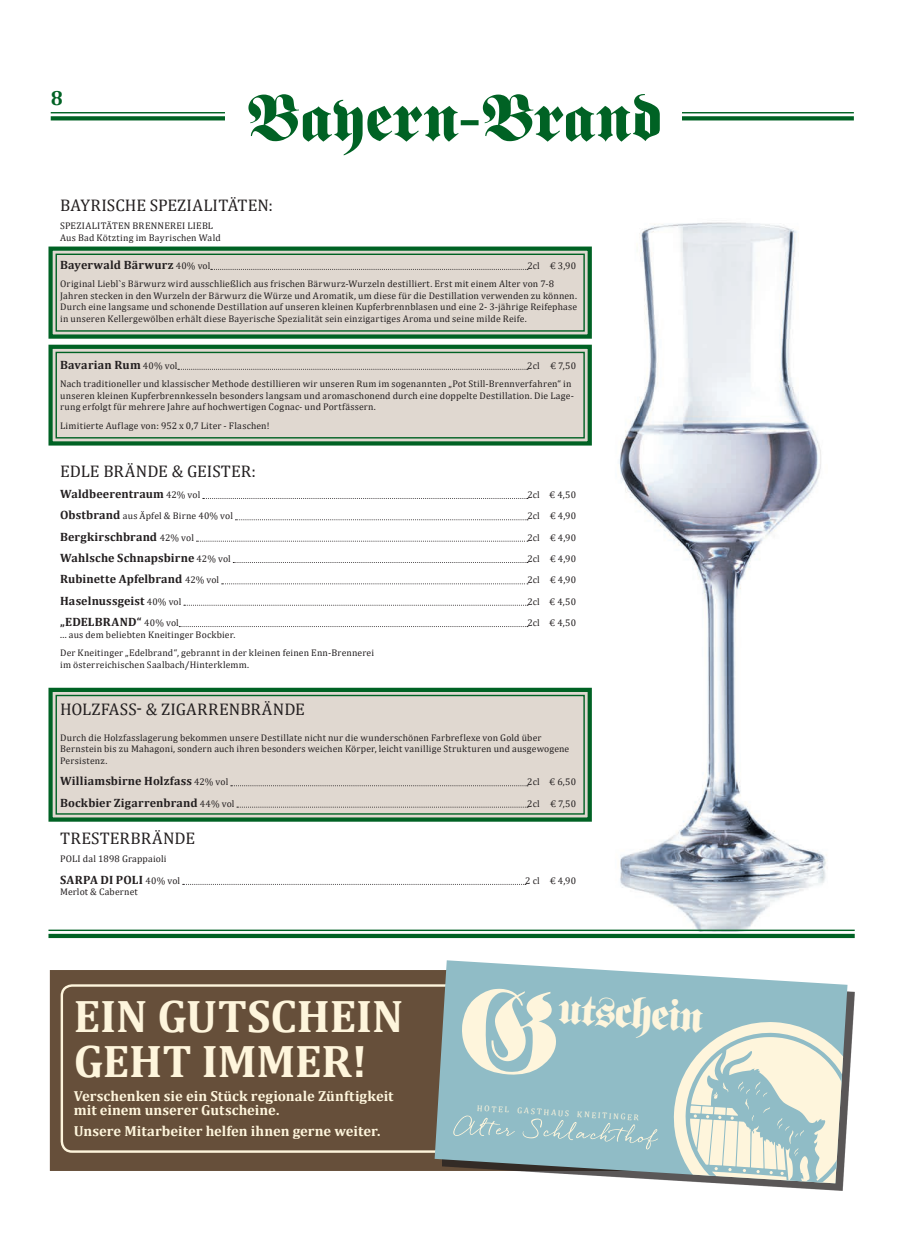
<style>
.page{position:relative;width:904px;height:1241px;background:#fff}
.page>*{position:absolute;margin:0;border:0;box-sizing:border-box;transform-origin:0 0}
.t1{font:64.88px "Fette Fraktur";color:#006224}
.t2{font:700 45.88px/45.9px "Cambria";letter-spacing:-.005em;color:#fef5dc}
.t3{font:43.38px "Fette Fraktur";color:#fef5dc}
.t4{font:700 20.5px "Cambria";color:#006224}
.t5{font:16.88px "Cambria";color:#231f20}
.t6{font:700 14.62px/14.5px "Cambria";letter-spacing:-.005em;color:#fef5dc}
.t7{font:700 12.12px "Cambria";letter-spacing:.015em;color:#231f20}
.t8{font:9.62px/11.6px "Cambria";letter-spacing:.02em;color:#231f20}
.t9{font:8.25px "Cambria";color:#fef5dc}
.s1{font-weight:400;font-size:9.62px}
.s2{font-weight:700;font-size:12.12px}
</style>
<div class="page">
<svg style="left:51px;top:116px;width:802px;height:4px"></svg>
<hr style="left:51px;top:112px;width:802px;height:1px;background:#006224">
<div style="left:225px;top:71px;width:456px;height:91px;background:#fff"></div>
<img style="left:598px;top:222px;width:252px;height:709px">
<svg style="left:48px;top:246px;width:544px;height:93px;background:#c5cabc"></svg>
<div style="left:56px;top:253px;width:529px;height:78px;border:1px solid #006224"></div>
<svg style="left:48px;top:344px;width:544px;height:102px;background:#c7cbbd"></svg>
<div style="left:56px;top:351px;width:529px;height:87px;border:1px solid #006224"></div>
<svg style="left:48px;top:687px;width:544px;height:135px;background:#cccdc1"></svg>
<div style="left:56px;top:694px;width:529px;height:120px;border:1px solid #006224"></div>
<svg style="left:211px;top:269px;width:317px;height:1px"></svg>
<svg style="left:178px;top:369px;width:350px;height:1px"></svg>
<svg style="left:203px;top:498px;width:325px;height:1px"></svg>
<svg style="left:235px;top:519px;width:293px;height:1px"></svg>
<svg style="left:196px;top:540px;width:332px;height:1px"></svg>
<svg style="left:233px;top:562px;width:295px;height:1px"></svg>
<svg style="left:222px;top:583px;width:306px;height:1px"></svg>
<svg style="left:184px;top:605px;width:344px;height:1px"></svg>
<svg style="left:179px;top:626px;width:349px;height:1px"></svg>
<svg style="left:231px;top:785px;width:297px;height:1px"></svg>
<svg style="left:237px;top:806px;width:291px;height:1px"></svg>
<svg style="left:48px;top:933px;width:806px;height:4px;background:#358251"></svg>
<hr style="left:48px;top:929px;width:806px;height:1px;background:#006224">
<div style="left:50px;top:970px;width:384px;height:200px;background:#664f3a"></div>
<div style="left:61px;top:984px;width:625px;height:168px;border:2px solid #fef5dc;border-radius:10px"></div>
<div style="left:442px;top:967px;width:412px;height:223px;background:#231f20;opacity:.75"></div>
<svg style="left:434px;top:960px;width:413px;height:223px;background:#9cbec5"></svg>
<svg style="left:671px;top:1018px;width:176px;height:165px;background:#c6d4cb"></svg>
<svg style="left:453px;top:1115px;width:62px;height:20px"></svg>
<svg style="left:522px;top:1118px;width:136px;height:31px;background:#99c0c7"></svg>
<div style="left:459px;top:985px;width:100px;height:91px;background:#90bcc6"></div>
<h3 class="t4" style="left:51px;top:84px;width:14px">8</h3>
<h1 class="t1" style="left:248px;top:81px;width:416px">Bayern-Brand</h1>
<h3 class="t5" style="left:60px;top:195px;width:214px">BAYRISCHE SPEZIALITÄTEN:</h3>
<p class="t8" style="left:60px;top:220px;width:162px">SPEZIALITÄTEN BRENNEREI LIEBL<br>Aus Bad Kötzting im Bayrischen Wald</p>
<p class="t7" style="left:60px;top:256px;width:152px">Bayerwald Bärwurz <span class="s1">40% vol</span></p>
<p class="t8" style="left:60px;top:256px;width:517px;line-height:18.5px;text-indent:467px">2cl € 3,90<br>Original Liebl`s Bärwurz wird ausschließlich aus frischen Bärwurz-Wurzeln destilliert. Erst mit einem Alter von 7-8</p>
<p class="t8" style="left:60px;top:290px;width:518px;text-align:justify">Jahren stecken in den Wurzeln der Bärwurz die Würze und Aromatik, um diese für die Destillation verwenden zu können.<br>Durch eine langsame und schonende Destillation auf unseren kleinen Kupferbrennblasen und eine 2- 3-jährige Reifephase in unseren Kellergewölben erhält diese Bayerische Spezialität sein einzigartiges Aroma und seine milde Reife.</p>
<p class="t7" style="left:60px;top:356px;width:119px">Bavarian Rum <span class="s1">40% vol</span></p>
<p class="t8" style="left:60px;top:356px;width:517px;line-height:18.5px;text-indent:467px">2cl € 7,50<br>Nach traditioneller und klassischer Methode destillieren wir unseren Rum im sogenannten „Pot Still-Brennverfahren“ in</p>
<p class="t8" style="left:60px;top:389px;width:515px">unseren kleinen Kupferbrennkesseln besonders langsam und aromaschonend durch eine doppelte Destillation. Die Lage&shy;rung erfolgt für mehrere Jahre auf hochwertigen Cognac- und Portfässern.</p>
<p class="t8" style="left:60px;top:419px;width:211px">Limitierte Auflage von: 952 x 0,7 Liter - Flaschen!</p>
<h3 class="t5" style="left:60px;top:460px;width:197px">EDLE BRÄNDE &amp; GEISTER:</h3>
<p class="t7" style="left:60px;top:485px;width:142px">Waldbeerentraum <span class="s1">42% vol</span></p>
<p class="t8" style="left:527px;top:488px;width:50px">2cl € 4,50</p>
<p class="t8" style="left:60px;top:510px;width:174px"><span class="s2">Obstbrand</span> aus Äpfel &amp; Birne 40% vol</p>
<p class="t8" style="left:527px;top:510px;width:50px">2cl € 4,90</p>
<p class="t7" style="left:60px;top:528px;width:135px">Bergkirschbrand <span class="s1">42% vol</span></p>
<p class="t8" style="left:527px;top:531px;width:50px">2cl € 4,90</p>
<p class="t7" style="left:60px;top:549px;width:172px">Wahlsche Schnapsbirne <span class="s1">42% vol</span></p>
<p class="t8" style="left:527px;top:552px;width:50px">2cl € 4,90</p>
<p class="t7" style="left:60px;top:570px;width:161px">Rubinette Apfelbrand <span class="s1">42% vol</span></p>
<p class="t8" style="left:527px;top:574px;width:50px">2cl € 4,90</p>
<p class="t7" style="left:60px;top:592px;width:123px">Haselnussgeist <span class="s1">40% vol</span></p>
<p class="t8" style="left:527px;top:595px;width:50px">2cl € 4,50</p>
<p class="t7" style="left:60px;top:613px;width:120px">„EDELBRAND“ <span class="s1">40% vol</span></p>
<p class="t8" style="left:527px;top:616px;width:50px">2cl € 4,50</p>
<p class="t8" style="left:60px;top:625px;width:315px;line-height:18.5px">... aus dem beliebten Kneitinger Bockbier.<br>Der Kneitinger „Edelbrand“, gebrannt in der kleinen feinen Enn-Brennerei</p>
<p class="t8" style="left:60px;top:658px;width:190px">im österreichischen Saalbach/Hinterklemm.</p>
<h3 class="t5" style="left:60px;top:699px;width:246px">HOLZFASS- &amp; ZIGARRENBRÄNDE</h3>
<p class="t8" style="left:60px;top:731px;width:510px">Durch die Holzfasslagerung bekommen unsere Destillate nicht nur die wunderschönen Farbreflexe von Gold über<br>Bernstein bis zu Mahagoni, sondern auch ihren besonders weichen Körper, leicht vanillige Strukturen und ausgewogene<br>Persistenz.</p>
<p class="t7" style="left:60px;top:772px;width:170px">Williamsbirne Holzfass <span class="s1">42% vol</span></p>
<p class="t8" style="left:527px;top:776px;width:50px">2cl € 6,50</p>
<p class="t7" style="left:60px;top:793px;width:176px">Bockbier Zigarrenbrand <span class="s1">44% vol</span></p>
<p class="t8" style="left:527px;top:797px;width:50px">2cl € 7,50</p>
<h3 class="t5" style="left:60px;top:828px;width:137px">TRESTERBRÄNDE</h3>
<p class="t8" style="left:60px;top:853px;width:108px">POLI dal 1898 Grappaioli</p>
<p class="t7" style="left:60px;top:871px;width:122px">SARPA DI POLI <span class="s1">40% vol</span></p>
<p class="t8" style="left:525px;top:874px;width:52px">2 cl € 4,90</p>
<p class="t8" style="left:60px;top:886px;width:79px">Merlot &amp; Cabernet</p>
<h2 class="t2" style="left:74px;top:991px;width:331px">EIN GUTSCHEIN<br>GEHT IMMER!</h2>
<h3 class="t3" style="left:560px;top:983px;width:145px;rotate:3deg">utschein</h3>
<p class="t9" style="left:477px;top:1103px;width:163px;rotate:3deg">HOTEL GASTHAUS KNEITINGER</p>
<h3 class="t6" style="left:74px;top:1087px;width:321px">Verschenken sie ein Stück regionale Zünftigkeit mit einem unserer Gutscheine.</h3>
<h3 class="t6" style="left:74px;top:1123px;width:308px">Unsere Mitarbeiter helfen ihnen gerne weiter.</h3>
</div>
